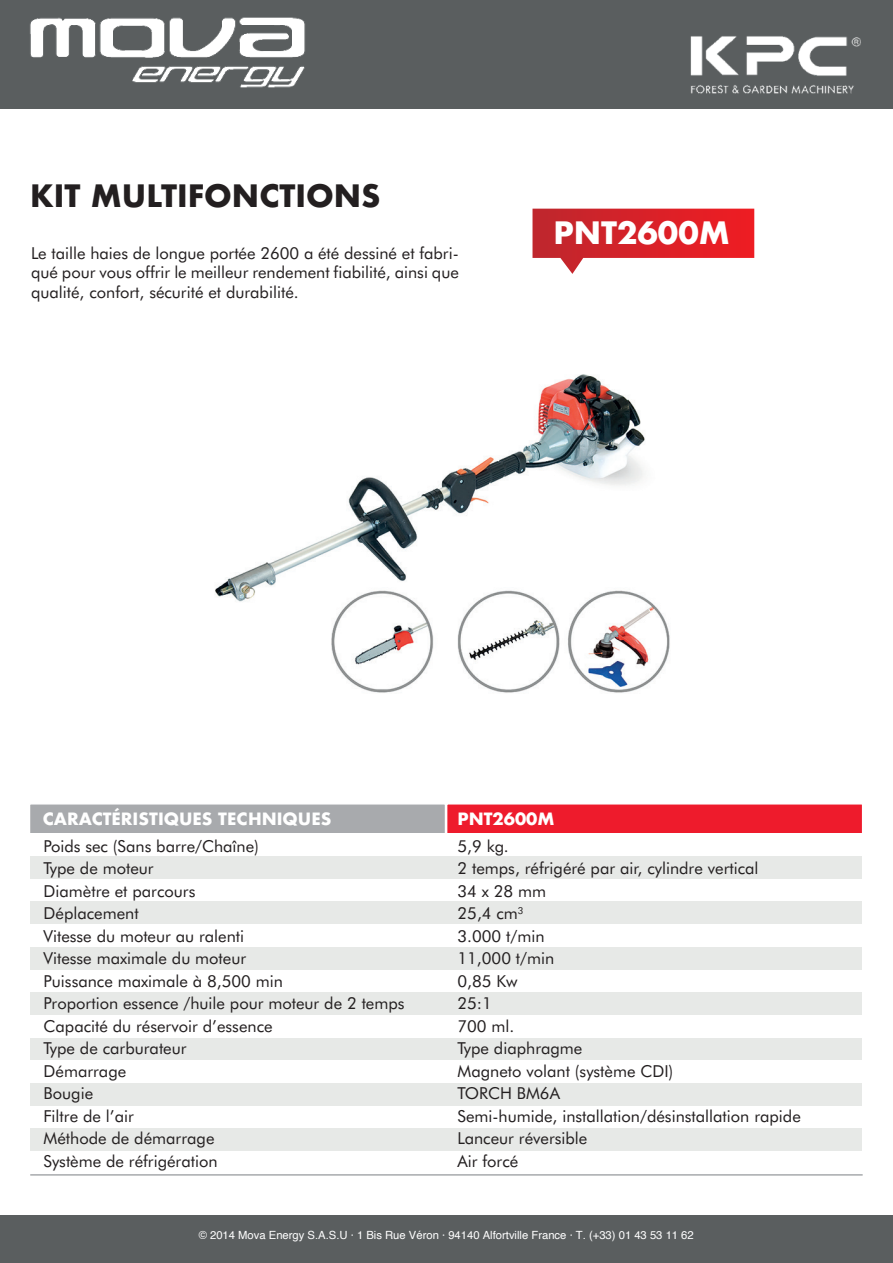
<style>
.page{position:relative;width:893px;height:1263px;background:#fff}
.page>*{position:absolute;margin:0;border:0;box-sizing:border-box;transform-origin:0 0}
.t1{font:700 30px "Futura";color:#231f20}
.t2{font:700 30px "Futura";color:#fff}
.t3{font:16.5px/22.5px "Futura BT";color:#231f20}
.t4{font:700 16.5px "Futura";color:#fff}
.t5{font:11.25px "Helvetica";color:#fff}
</style>
<div class="page">
<div style="left:0;top:0;width:893px;height:109px;background:#5a5e5f"></div>
<img style="left:30px;top:17px;width:275px;height:71px">
<img style="left:690px;top:36px;width:171px;height:58px">
<div style="left:0;top:1216px;width:893px;height:47px;background:#5a5e5f"></div>
<img style="left:215px;top:374px;width:455px;height:319px">
<svg style="left:532px;top:209px;width:222px;height:65px"></svg>
<div style="left:29px;top:803px;width:417px;height:32px;background:#a8aaad;border:2px solid #fff"></div>
<div style="left:446px;top:803px;width:417px;height:32px;background:#ee1b2c;border:2px solid #fff"></div>
<div style="left:30px;top:856px;width:832px;height:23px;background:#e7e9e7"></div>
<div style="left:30px;top:833px;width:832px;height:23px;background:#fff"></div>
<div style="left:30px;top:901px;width:832px;height:23px;background:#e7e9e7"></div>
<div style="left:30px;top:992px;width:831px;height:23px;background:#e7e9e7"></div>
<div style="left:30px;top:947px;width:832px;height:22px;background:#e7e9e7"></div>
<div style="left:30px;top:1038px;width:832px;height:22px;background:#e7e9e7"></div>
<div style="left:30px;top:1083px;width:832px;height:23px;background:#e7e9e7"></div>
<div style="left:30px;top:1128px;width:832px;height:23px;background:#e7e9e7"></div>
<hr style="left:30px;top:1174px;width:833px;height:1px;background:#a8aaad">
<h1 class="t1" style="left:30px;top:174px;width:352px">KIT MULTIFONCTIONS</h1>
<p class="t3" style="left:31px;top:243px;width:429px;line-height:19.8px;text-align:justify">Le taille haies de longue portée 2600 a été dessiné et fabri&shy;qué pour vous offrir le meilleur rendement fiabilité, ainsi que qualité, confort, sécurité et durabilité.</p>
<h1 class="t2" style="left:553px;top:211px;width:178px">PNT2600M</h1>
<p class="t4" style="left:43px;top:807px;width:290px">CARACTÉRISTIQUES TECHNIQUES</p>
<p class="t4" style="left:457px;top:807px;width:98px">PNT2600M</p>
<p class="t3" style="left:44px;top:834px;width:362px">Poids sec (Sans barre/Chaîne)<br>Type de moteur<br>Diamètre et parcours<br>Déplacement<br>Vitesse du moteur au ralenti<br>Vitesse maximale du moteur<br>Puissance maximale à 8,500 min<br>Proportion essence /huile pour moteur de 2 temps<br>Capacité du réservoir d’essence<br>Type de carburateur<br>Démarrage<br>Bougie<br>Filtre de l’air<br>Méthode de démarrage<br>Système de réfrigération</p>
<p class="t3" style="left:457px;top:834px;width:345px">5,9 kg.<br>2 temps, réfrigéré par air, cylindre vertical<br>34 x 28 mm<br>25,4 cm<sup>3<br></sup>3.000 t/min<br>11,000 t/min<br>0,85 Kw<br>25:1<br>700 ml.<br>Type diaphragme<br>Magneto volant (système CDI)<br>TORCH BM6A<br>Semi-humide, installation/désinstallation rapide<br>Lanceur réversible<br>Air forcé</p>
<p class="t5" style="left:199px;top:1226px;width:497px">© 2014 Mova Energy S.A.S.U · 1 Bis Rue Véron · 94140 Alfortville France · T. (+33) 01 43 53 11 62</p>
</div>
